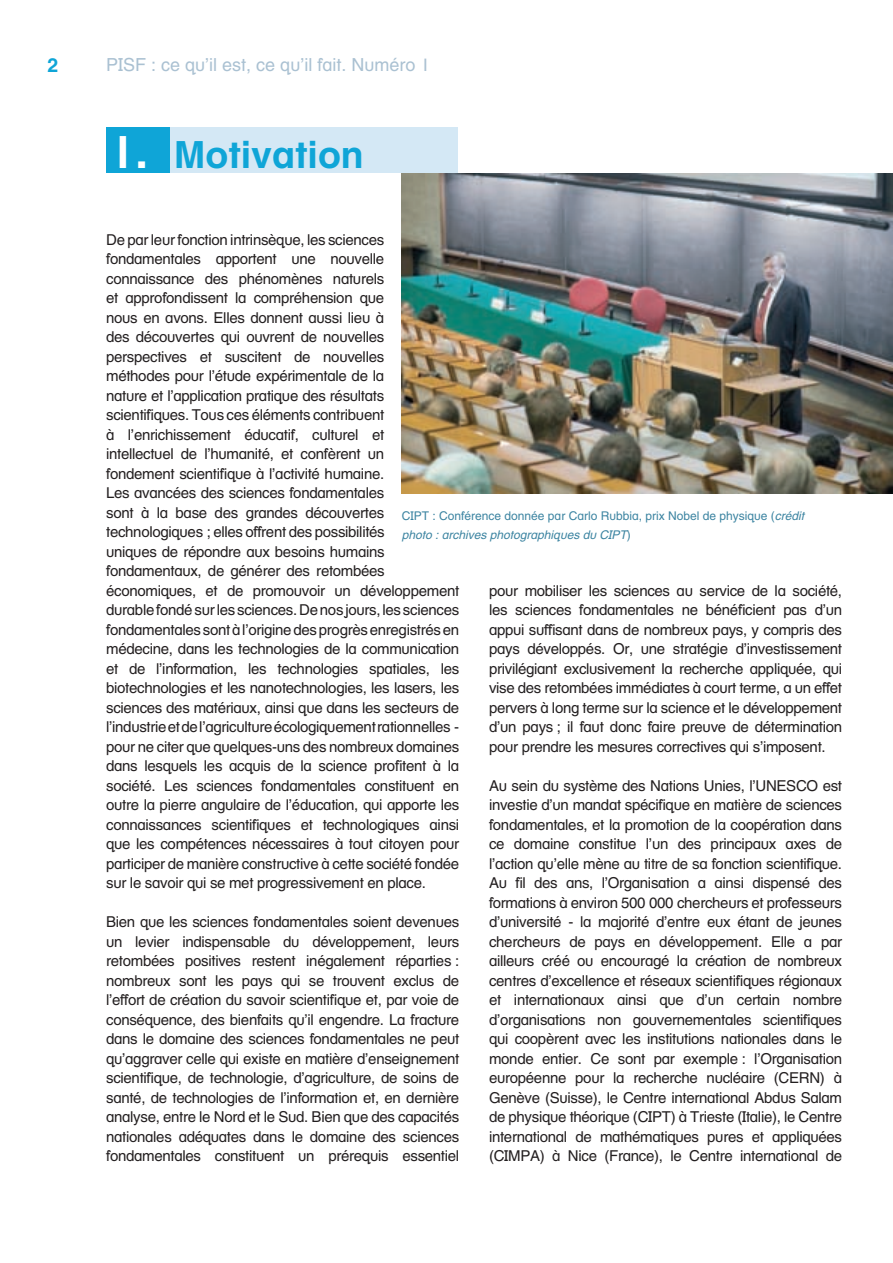
<style>
.page{position:relative;width:893px;height:1263px;background:#fff}
.page>*{position:absolute;margin:0;border:0;box-sizing:border-box;transform-origin:0 0}
.t1{font:700 37.5px "Helvetica Textbook LT";color:#0fa5d7}
.t2{font:700 19.5px "Helvetica Textbook LT";color:#0fa5d7}
.t3{font:18px "Helvetica Textbook LT";color:#aac1d2}
.t4{font:15px/19.5px "Helvetica Textbook LT";letter-spacing:-.02em;color:#231f20;text-align:justify}
.t5{font:12px/19.5px "Helvetica Textbook LT";color:#3c84a1}
.s1{font-size:45px;color:#fff}
.s2{font-style:italic}
</style>
<div class="page">
<div style="left:106px;top:128px;width:64px;height:45px;background:#0fa5d7"></div>
<div style="left:170px;top:128px;width:288px;height:45px;background:#d4e8f5"></div>
<img style="left:401px;top:173px;width:491px;height:321px">
<h2 class="t2" style="left:48px;top:57px;width:12px">2</h2>
<p class="t3" style="left:106px;top:57px;width:326px">PISF : ce qu’il est, ce qu’il fait. Numéro 1</p>
<h1 class="t1" style="left:110px;top:140px;width:255px"><span class="s1">1.</span> Motivation</h1>
<p class="t4" style="left:106px;top:231px;width:354px;text-align:left">De par leur fonction intrinsèque, les sciences fondamentales apportent une nouvelle connaissance des phénomènes naturels<br>et approfondissent la compréhension que<br>nous en avons. Elles donnent aussi lieu à<br>des découvertes qui ouvrent de nouvelles perspectives et suscitent de nouvelles<br>méthodes pour l’étude expérimentale de la<br>nature et l’application pratique des résultats scientifiques. Tous ces éléments contribuent<br>à l’enrichissement éducatif, culturel et<br>intellectuel de l’humanité, et confèrent un<br>fondement scientifique à l’activité humaine.<br>Les avancées des sciences fondamentales<br>sont à la base des grandes découvertes technologiques ; elles offrent des possibilités<br>uniques de répondre aux besoins humains fondamentaux, de générer des retombées économiques, et de promouvoir un développement durable fondé sur les sciences. De nos jours, les sciences fondamentales sont à l’origine des progrès enregistrés en médecine, dans les technologies de la communication et de l’information, les technologies spatiales, les biotechnologies et les nanotechnologies, les lasers, les sciences des matériaux, ainsi que dans les secteurs de l’industrie et de l’agriculture écologiquement rationnelles - pour ne citer que quelques-uns des nombreux domaines dans lesquels les acquis de la science profitent à la société. Les sciences fondamentales constituent en outre la pierre angulaire de l’éducation, qui apporte les connaissances scientifiques et technologiques ainsi que les compétences nécessaires à tout citoyen pour participer de manière constructive à cette société fondée sur le savoir qui se met progressivement en place.</p>
<p class="t4" style="left:106px;top:914px;width:354px">Bien que les sciences fondamentales soient devenues un levier indispensable du développement, leurs retombées positives restent inégalement réparties : nombreux sont les pays qui se trouvent exclus de l’effort de création du savoir scientifique et, par voie de conséquence, des bienfaits qu’il engendre. La fracture dans le domaine des sciences fondamentales ne peut qu’aggraver celle qui existe en matière d’enseignement scientifique, de technologie, d’agriculture, de soins de santé, de technologies de l’information et, en dernière analyse, entre le Nord et le Sud. Bien que des capacités nationales adéquates dans le domaine des sciences fondamentales constituent un prérequis essentiel</p>
<p class="t5" style="left:402px;top:507px;width:404px">CIPT : Conférence donnée par Carlo Rubbia, prix Nobel de physique (<span class="s2">crédit photo : archives photographiques du CIPT</span>)</p>
<p class="t4" style="left:489px;top:582px;width:354px">pour mobiliser les sciences au service de la société, les sciences fondamentales ne bénéficient pas d’un appui suffisant dans de nombreux pays, y compris des pays développés. Or, une stratégie d’investissement privilégiant exclusivement la recherche appliquée, qui vise des retombées immédiates à court terme, a un effet pervers à long terme sur la science et le développement d’un pays ; il faut donc faire preuve de détermination pour prendre les mesures correctives qui s’imposent.</p>
<p class="t4" style="left:489px;top:777px;width:354px">Au sein du système des Nations Unies, l’UNESCO est investie d’un mandat spécifique en matière de sciences fondamentales, et la promotion de la coopération dans ce domaine constitue l’un des principaux axes de l’action qu’elle mène au titre de sa fonction scientifique.<br>Au fil des ans, l’Organisation a ainsi dispensé des formations à environ 500 000 chercheurs et professeurs d’université - la majorité d’entre eux étant de jeunes chercheurs de pays en développement. Elle a par ailleurs créé ou encouragé la création de nombreux centres d’excellence et réseaux scientifiques régionaux et internationaux ainsi que d’un certain nombre d’organisations non gouvernementales scientifiques qui coopèrent avec les institutions nationales dans le monde entier. Ce sont par exemple : l’Organisation européenne pour la recherche nucléaire (CERN) à Genève (Suisse), le Centre international Abdus Salam de physique théorique (CIPT) à Trieste (Italie), le Centre international de mathématiques pures et appliquées (CIMPA) à Nice (France), le Centre international de</p>
</div>
